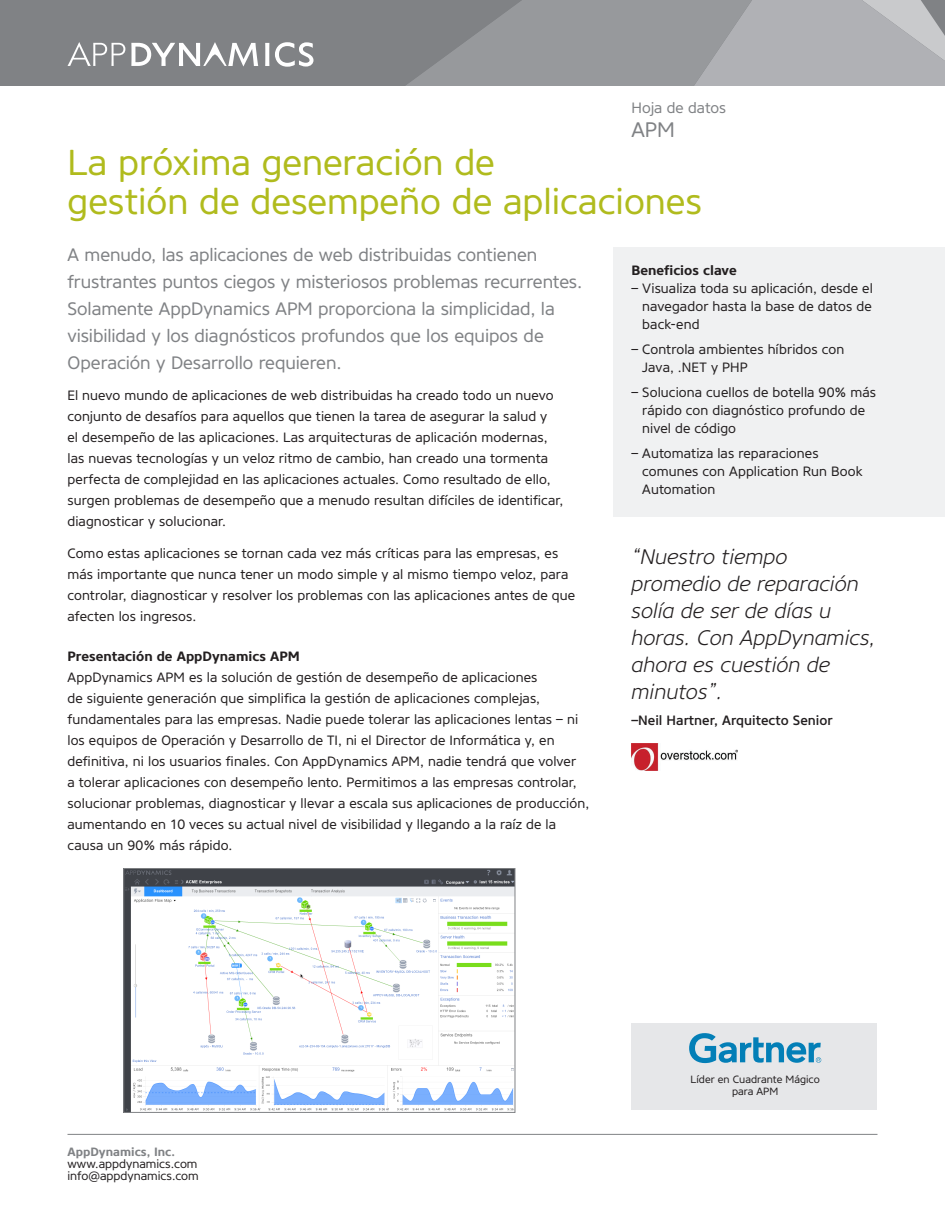
<style>
.page{position:relative;width:945px;height:1215px;background:#fff}
.page>*{position:absolute;margin:0;border:0;box-sizing:border-box;transform-origin:0 0}
.L2_Title{font:36px/39px "Core Sans NR45";color:#b0bb1d}
.Quote_Body{font:italic 300 21px/27px "Core Sans NR35";color:#231f20}
.L1_Subtitle{font:21px "Core Sans NR45";color:#808285}
.L2_Body{font:18px/27px "Core Sans NR45";letter-spacing:-.005em;color:#808285}
.L1_Title{font:15px "Core Sans NR45";color:#808285}
.L4_Body__text{font:13.5px/21px "Core Sans NR45";letter-spacing:.01em;color:#231f20}
.L4_Body__text_-_bull{font:13.5px/18px "Core Sans NR45";letter-spacing:.01em;color:#231f20}
.L3_Body__head{font:700 13.5px "Core Sans NR65";color:#231f20}
.Quote_Name{font:500 13.5px "Core Sans NR55";color:#231f20}
.t1{font:12px/12px "Core Sans NR45";color:#231f20}
.t2{font:700 12px "Core Sans NR65";color:#808285}
.L5_Body__text{font:10.5px "Core Sans NR45";color:#231f20}
</style>
<div class="page">
<svg style="left:692px;top:0;width:253px;height:86px;background:#aeafb3"></svg>
<svg style="left:0;top:0;width:692px;height:86px;background:#888a8d"></svg>
<svg style="left:68px;top:42px;width:57px;height:24px"></svg>
<svg style="left:265px;top:43px;width:4px;height:23px"></svg>
<svg style="left:131px;top:42px;width:127px;height:25px"></svg>
<svg style="left:275px;top:42px;width:38px;height:25px"></svg>
<hr style="left:68px;top:1134px;width:810px;height:1px;background:#808285">
<div style="left:614px;top:248px;width:331px;height:269px;background:#f0f1f2"></div>
<img style="left:632px;top:744px;width:105px;height:26px">
<div style="left:632px;top:1023px;width:246px;height:87px;background:#e6e7e9"></div>
<svg style="left:689px;top:1033px;width:132px;height:30px"></svg>
<img style="left:126px;top:870px;width:387px;height:240px">
<div style="left:124px;top:868px;width:391px;height:244px;border:1px solid #808285"></div>
<p class="L1_Title" style="left:632px;top:98px;width:96px">Hoja de datos</p>
<p class="L1_Subtitle" style="left:632px;top:116px;width:45px">APM</p>
<p class="L2_Title" style="left:68px;top:143px;width:636px">La próxima generación de<br>gestión de desempeño de aplicaciones</p>
<p class="L2_Body" style="left:68px;top:241px;width:516px">A menudo, las aplicaciones de web distribuidas contienen frustrantes puntos ciegos y misteriosos problemas recurrentes.<br>Solamente AppDynamics APM proporciona la simplicidad, la visibilidad y los diagnósticos profundos que los equipos de Operación y Desarrollo requieren.</p>
<p class="L4_Body__text" style="left:68px;top:385px;width:498px">El nuevo mundo de aplicaciones de web distribuidas ha creado todo un nuevo conjunto de desafíos para aquellos que tienen la tarea de asegurar la salud y<br>el desempeño de las aplicaciones. Las arquitecturas de aplicación modernas, las nuevas tecnologías y un veloz ritmo de cambio, han creado una tormenta perfecta de complejidad en las aplicaciones actuales. Como resultado de ello, surgen problemas de desempeño que a menudo resultan difíciles de identificar, diagnosticar y solucionar.</p>
<p class="L4_Body__text" style="left:68px;top:542px;width:509px">Como estas aplicaciones se tornan cada vez más críticas para las empresas, es más importante que nunca tener un modo simple y al mismo tiempo veloz, para controlar, diagnosticar y resolver los problemas con las aplicaciones antes de que afecten los ingresos.</p>
<p class="L3_Body__head" style="left:68px;top:648px;width:234px">Presentación de AppDynamics APM</p>
<p class="L4_Body__text" style="left:68px;top:667px;width:523px">AppDynamics APM es la solución de gestión de desempeño de aplicaciones<br>de siguiente generación que simplifica la gestión de aplicaciones complejas, fundamentales para las empresas. Nadie puede tolerar las aplicaciones lentas – ni los equipos de Operación y Desarrollo de TI, ni el Director de Informática y, en definitiva, ni los usuarios finales. Con AppDynamics APM, nadie tendrá que volver<br>a tolerar aplicaciones con desempeño lento. Permitimos a las empresas controlar, solucionar problemas, diagnosticar y llevar a escala sus aplicaciones de producción, aumentando en 10 veces su actual nivel de visibilidad y llegando a la raíz de la causa un 90% más rápido.</p>
<p class="L3_Body__head" style="left:632px;top:262px;width:107px">Beneficios clave</p>
<p class="L4_Body__text_-_bull" style="left:642px;top:280px;width:232px;text-align:justify;text-indent:-11px">– Visualiza toda su aplicación, desde el navegador hasta la base de datos de back-end</p>
<p class="L4_Body__text_-_bull" style="left:642px;top:340px;width:204px;text-indent:-11px">– Controla ambientes híbridos con<br>Java, .NET y PHP</p>
<p class="L4_Body__text_-_bull" style="left:642px;top:383px;width:235px;text-indent:-11px">– Soluciona cuellos de botella 90% más rápido con diagnóstico profundo de nivel de código</p>
<p class="L4_Body__text_-_bull" style="left:642px;top:444px;width:222px;text-indent:-11px">– Automatiza las reparaciones comunes con Application Run Book<br>Automation</p>
<p class="Quote_Body" style="left:632px;top:543px;width:246px">“Nuestro tiempo promedio de reparación solía de ser de días u horas. Con AppDynamics, ahora es cuestión de minutos”.</p>
<p class="Quote_Name" style="left:632px;top:711px;width:203px">–Neil Hartner, Arquitecto Senior</p>
<p class="t2" style="left:68px;top:1144px;width:109px">AppDynamics, Inc.</p>
<p class="t1" style="left:68px;top:1158px;width:133px">www.appdynamics.com info@appdynamics.com</p>
<p class="L5_Body__text" style="left:691px;top:1073px;width:131px">Líder en Cuadrante Mágico</p>
<p class="L5_Body__text" style="left:732px;top:1085px;width:48px">para APM</p>
</div>
